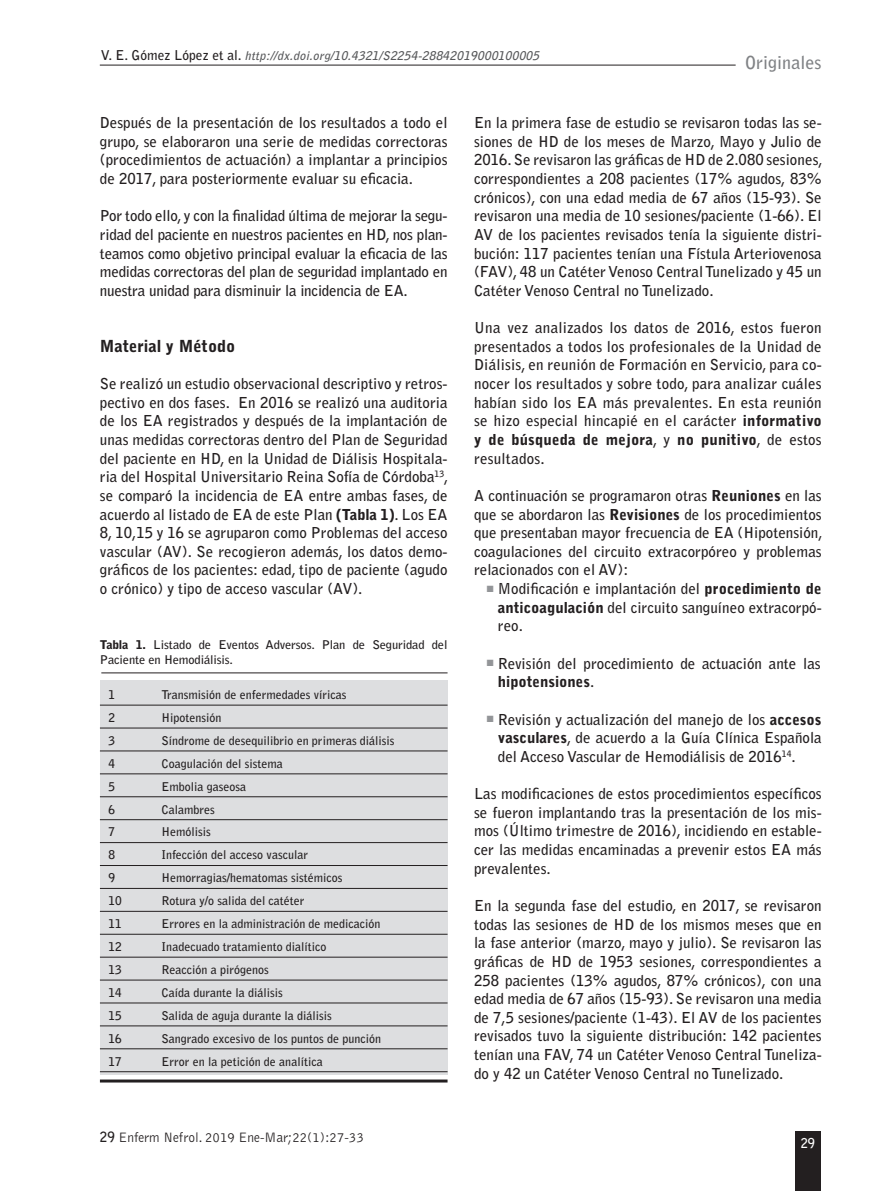
<style>
.page{position:relative;width:893px;height:1191px;background:#fff}
.page>*{position:absolute;margin:0;border:0;box-sizing:border-box;transform-origin:0 0}
.t1{font:700 18px "Bell Gothic Std";color:#808285}
.t2{font:900 16.5px "Bell Gothic Std";color:#231f20}
.t3{font:700 15px/18.6px "Bell Gothic Std";color:#231f20;text-align:justify}
.t4{font:300 14.1px "Bell Gothic Std";color:#231f20;scale:.95 1}
.t5{font:700 13.5px "Bell Gothic Std";color:#fff;scale:.95 1}
._00titul1{font:700 12px "Bell Gothic Std";color:#231f20}
._00titul1-2{font:700 12px/14.4px "Bell Gothic Std";color:#231f20;scale:1.04 1}
.t6{font:italic 700 12px "Bell Gothic Std";color:#57585a}
.s1{font-style:normal;font-size:13.5px;color:#231f20}
.s2{font-weight:900}
.s3{font-weight:700}
.s4{color:#939598}
</style>
<div class="page">
<div style="left:795px;top:1131px;width:26px;height:60px;background:#231f20"></div>
<hr style="left:100px;top:65px;width:636px;height:1px;background:#231f20">
<div style="left:100px;top:680px;width:348px;height:395px;background:#dddee0"></div>
<hr style="left:100px;top:705px;width:348px;height:1px;background:#231f20">
<hr style="left:100px;top:728px;width:348px;height:1px;background:#231f20">
<hr style="left:100px;top:750px;width:348px;height:1px;background:#231f20">
<hr style="left:100px;top:773px;width:348px;height:1px;background:#231f20">
<hr style="left:100px;top:796px;width:348px;height:1px;background:#231f20">
<hr style="left:100px;top:819px;width:348px;height:1px;background:#231f20">
<hr style="left:100px;top:842px;width:348px;height:1px;background:#231f20">
<hr style="left:100px;top:865px;width:348px;height:1px;background:#231f20">
<hr style="left:100px;top:888px;width:348px;height:1px;background:#231f20">
<hr style="left:100px;top:911px;width:348px;height:1px;background:#231f20">
<hr style="left:100px;top:934px;width:348px;height:1px;background:#231f20">
<hr style="left:100px;top:957px;width:348px;height:1px;background:#231f20">
<hr style="left:100px;top:979px;width:348px;height:1px;background:#231f20">
<hr style="left:100px;top:1002px;width:348px;height:1px;background:#231f20">
<hr style="left:100px;top:1025px;width:348px;height:1px;background:#231f20">
<hr style="left:100px;top:1048px;width:348px;height:1px;background:#231f20">
<hr style="left:100px;top:1071px;width:348px;height:1px;background:#231f20">
<hr style="left:101px;top:672px;width:347px;height:1px;background:#231f20">
<hr style="left:100px;top:1079px;width:348px;height:3px;background:#231f20">
<p class="t6" style="left:101px;top:49px;width:443px"><span class="s1">V. E . G ó m e z L ó p e z e t a l .</span> http://dx.doi.org/10.4321/S2254-28842019000100005</p>
<p class="t1" style="left:745px;top:52px;width:78px">Originales</p>
<p class="t3" style="left:100px;top:113px;width:349px">Después de la presentación de los resultados a todo el grupo, se elaboraron una serie de medidas correctoras (procedimientos de actuación) a implantar a principios de 2017, para posteriormente evaluar su eficacia.</p>
<p class="t3" style="left:100px;top:207px;width:349px">Por todo ello, y con la finalidad última de mejorar la segu&shy;ridad del paciente en nuestros pacientes en HD, nos plan&shy;teamos como objetivo principal evaluar la eficacia de las medidas correctoras del plan de seguridad implantado en nuestra unidad para disminuir la incidencia de EA.</p>
<p class="t2" style="left:100px;top:336px;width:137px">Material y Método</p>
<p class="t3" style="left:100px;top:374px;width:350px">Se realizó un estudio observacional descriptivo y retros&shy;pectivo en dos fases. En 2016 se realizó una auditoria de los EA registrados y después de la implantación de unas medidas correctoras dentro del Plan de Seguridad del paciente en HD, en la Unidad de Diálisis Hospitala&shy;ria del Hospital Universitario Reina Sofía de Córdoba<sup>13</sup>, se comparó la incidencia de EA entre ambas fases, de acuerdo al listado de EA de este Plan <span class="s2">(Tabla 1)</span>. Los EA 8, 10,15 y 16 se agruparon como Problemas del acceso vascular (AV). Se recogieron además, los datos demo&shy;gráficos de los pacientes: edad, tipo de paciente (agudo o crónico) y tipo de acceso vascular (AV).</p>
<p class="_00titul1-2" style="left:100px;top:638px;width:336px"><span class="s2">Tabla 1.</span> Listado de Eventos Adversos. Plan de Seguridad del<br>Paciente en Hemodiálisis.</p>
<p class="_00titul1" style="left:108px;top:687px;width:8px">1</p>
<p class="_00titul1" style="left:161px;top:687px;width:186px">Transmisión de enfermedades víricas</p>
<p class="_00titul1" style="left:108px;top:710px;width:8px">2</p>
<p class="_00titul1" style="left:161px;top:710px;width:62px">Hipotensión</p>
<p class="_00titul1" style="left:108px;top:733px;width:8px">3</p>
<p class="_00titul1" style="left:161px;top:733px;width:235px">Síndrome de desequilibrio en primeras diálisis</p>
<p class="_00titul1" style="left:108px;top:756px;width:8px">4</p>
<p class="_00titul1" style="left:161px;top:756px;width:123px">Coagulación del sistema</p>
<p class="_00titul1" style="left:108px;top:779px;width:8px">5</p>
<p class="_00titul1" style="left:161px;top:779px;width:86px">Embolia gaseosa</p>
<p class="_00titul1" style="left:108px;top:802px;width:8px">6</p>
<p class="_00titul1" style="left:161px;top:802px;width:55px">Calambres</p>
<p class="_00titul1" style="left:108px;top:825px;width:8px">7</p>
<p class="_00titul1" style="left:161px;top:825px;width:51px">Hemólisis</p>
<p class="_00titul1" style="left:108px;top:847px;width:8px">8</p>
<p class="_00titul1" style="left:161px;top:847px;width:148px">Infección del acceso vascular</p>
<p class="_00titul1" style="left:108px;top:870px;width:8px">9</p>
<p class="_00titul1" style="left:161px;top:870px;width:183px">Hemorragias/hematomas sistémicos</p>
<p class="_00titul1" style="left:108px;top:893px;width:15px">10</p>
<p class="_00titul1" style="left:161px;top:893px;width:145px">Rotura y/o salida del catéter</p>
<p class="_00titul1" style="left:108px;top:916px;width:15px">11</p>
<p class="_00titul1" style="left:161px;top:916px;width:221px">Errores en la administración de medicación</p>
<p class="_00titul1" style="left:108px;top:939px;width:15px">12</p>
<p class="_00titul1" style="left:161px;top:939px;width:167px">Inadecuado tratamiento dialítico</p>
<p class="_00titul1" style="left:108px;top:962px;width:15px">13</p>
<p class="_00titul1" style="left:161px;top:962px;width:109px">Reacción a pirógenos</p>
<p class="_00titul1" style="left:108px;top:985px;width:15px">14</p>
<p class="_00titul1" style="left:161px;top:985px;width:123px">Caída durante la diálisis</p>
<p class="_00titul1" style="left:108px;top:1008px;width:15px">15</p>
<p class="_00titul1" style="left:161px;top:1008px;width:172px">Salida de aguja durante la diálisis</p>
<p class="_00titul1" style="left:108px;top:1031px;width:15px">16</p>
<p class="_00titul1" style="left:161px;top:1031px;width:221px">Sangrado excesivo de los puntos de punción</p>
<p class="_00titul1" style="left:108px;top:1054px;width:15px">17</p>
<p class="_00titul1" style="left:161px;top:1054px;width:163px">Error en la petición de analítica</p>
<p class="t4" style="left:100px;top:1130px;width:279px"><span class="s3">29</span> Enferm Nefrol. 2019 Ene-Mar;22(1):27-33</p>
<p class="t3" style="left:474px;top:113px;width:350px">En la primera fase de estudio se revisaron todas las se&shy;siones de HD de los meses de Marzo, Mayo y Julio de 2016. Se revisaron las gráficas de HD de 2.080 sesiones, correspondientes a 208 pacientes (17% agudos, 83% crónicos), con una edad media de 67 años (15-93). Se revisaron una media de 10 sesiones/paciente (1-66). El AV de los pacientes revisados tenía la siguiente distri&shy;bución: 117 pacientes tenían una Fístula Arteriovenosa (FAV), 48 un Catéter Venoso Central Tunelizado y 45 un Catéter Venoso Central no Tunelizado.</p>
<p class="t3" style="left:474px;top:318px;width:349px">Una vez analizados los datos de 2016, estos fueron presentados a todos los profesionales de la Unidad de Diálisis, en reunión de Formación en Servicio, para co&shy;nocer los resultados y sobre todo, para analizar cuáles habían sido los EA más prevalentes. En esta reunión se hizo especial hincapié en el carácter <span class="s2">informativo y de búsqueda de mejora</span>, y <span class="s2">no punitivo</span>, de estos resultados.</p>
<p class="t3" style="left:474px;top:486px;width:350px">A continuación se programaron otras <span class="s2">Reuniones</span> en las que se abordaron las <span class="s2">Revisiones</span> de los procedimientos que presentaban mayor frecuencia de EA (Hipotensión, coagulaciones del circuito extracorpóreo y problemas relacionados con el AV):</p>
<p class="t3" style="left:498px;top:579px;width:325px;text-indent:-11px"><span class="s4">■</span> Modificación e implantación del <span class="s2">procedimiento de anticoagulación</span> del circuito sanguíneo extracorpó&shy;reo.</p>
<p class="t3" style="left:498px;top:654px;width:324px;text-indent:-11px"><span class="s4">■</span> Revisión del procedimiento de actuación ante las <span class="s2">hipotensiones</span>.</p>
<p class="t3" style="left:498px;top:710px;width:325px;text-indent:-11px"><span class="s4">■</span> Revisión y actualización del manejo de los <span class="s2">accesos vasculares</span>, de acuerdo a la Guía Clínica Española del Acceso Vascular de Hemodiálisis de 2016<sup>14</sup>.</p>
<p class="t3" style="left:474px;top:784px;width:349px">Las modificaciones de estos procedimientos específicos se fueron implantando tras la presentación de los mis&shy;mos (Último trimestre de 2016), incidiendo en estable&shy;cer las medidas encaminadas a prevenir estos EA más prevalentes.</p>
<p class="t3" style="left:474px;top:896px;width:349px">En la segunda fase del estudio, en 2017, se revisaron todas las sesiones de HD de los mismos meses que en la fase anterior (marzo, mayo y julio). Se revisaron las gráficas de HD de 1953 sesiones, correspondientes a 258 pacientes (13% agudos, 87% crónicos), con una edad media de 67 años (15-93). Se revisaron una media de 7,5 sesiones/paciente (1-43). El AV de los pacientes revisados tuvo la siguiente distribución: 142 pacientes tenían una FAV, 74 un Catéter Venoso Central Tuneliza&shy;do y 42 un Catéter Venoso Central no Tunelizado.</p>
<p class="t5" style="left:801px;top:1134px;width:17px">29</p>
</div>
